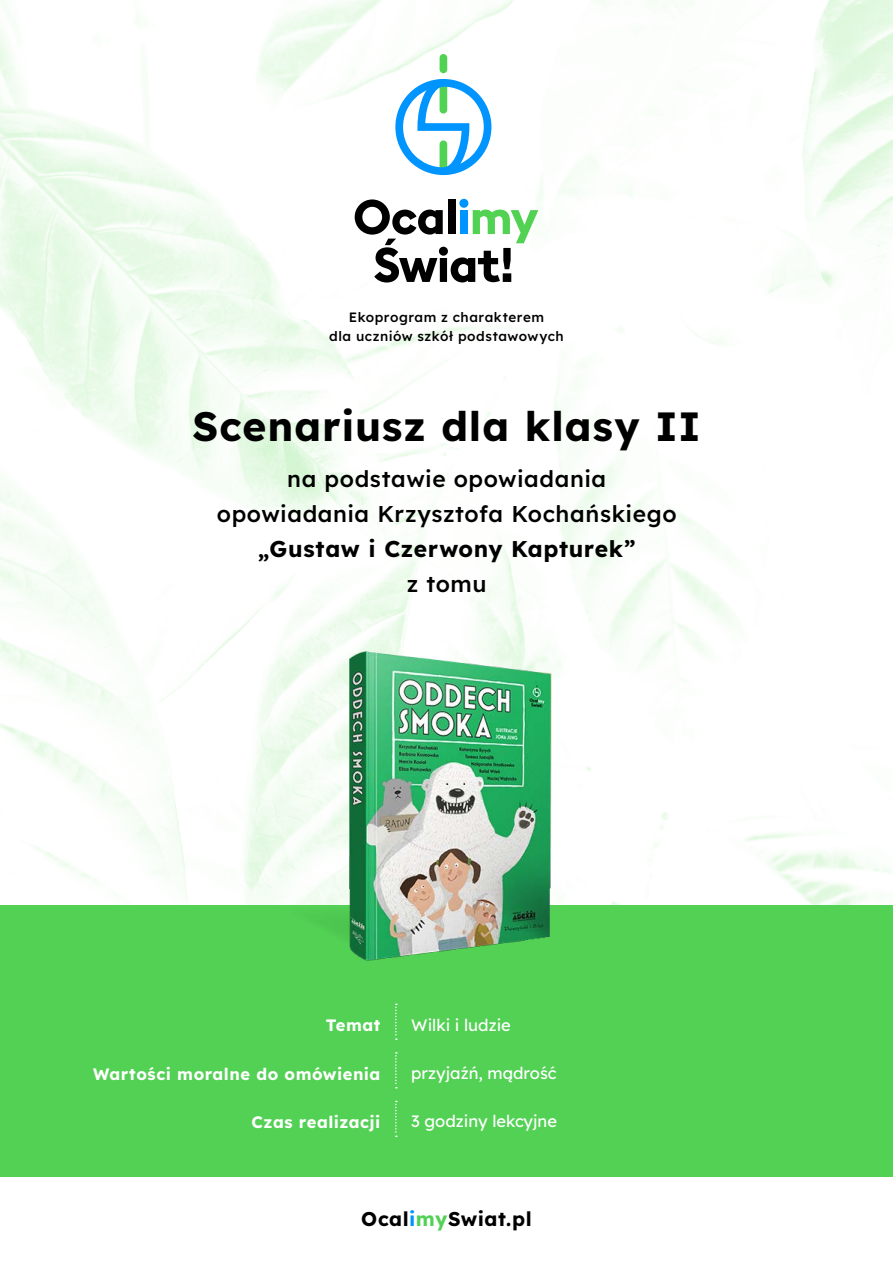
<style>
.page{position:relative;width:893px;height:1263px;background:#fff}
.page>*{position:absolute;margin:0;border:0;box-sizing:border-box;transform-origin:0 0}
.t1{font:700 40.8px "Lexend";letter-spacing:.025em;color:#000}
.t2{font:500 22.8px/34.8px "Lexend";letter-spacing:.025em;color:#000;text-align:center}
.t3{font:700 22.8px "Lexend";letter-spacing:.025em;color:#000}
.t4{font:700 19.8px "Lexend";letter-spacing:.025em;color:#000}
.t5{font:700 16.5px "Lexend";letter-spacing:.03em;color:#fff}
.t6{font:16.5px "Lexend";color:#fff}
.t7{font:500 13.5px/19px "Lexend";letter-spacing:.04em;color:#000;text-align:center}
.s1{color:#0094ff}
.s2{color:#52d154}
</style>
<div class="page">
<img style="left:0;top:0;width:893px;height:905px">
<div style="left:0;top:905px;width:893px;height:272px;background:#52d154"></div>
<svg style="left:355px;top:199px;width:183px;height:83px"></svg>
<div style="left:440px;top:54px;width:7px;height:19px;background:#51d253;border-radius:4px"></div>
<svg style="left:395px;top:79px;width:96px;height:96px"></svg>
<svg style="left:330px;top:920px;width:19px;height:14px"></svg>
<img style="left:349px;top:651px;width:204px;height:309px">
<svg style="left:395px;top:1052px;width:2px;height:36px"></svg>
<svg style="left:395px;top:1003px;width:2px;height:37px"></svg>
<svg style="left:395px;top:1101px;width:2px;height:36px"></svg>
<p class="t7" style="left:329px;top:306px;width:236px">Ekoprogram z charakterem<br>dla uczniów szkół podstawowych</p>
<h1 class="t1" style="left:193px;top:397px;width:510px">Scenariusz dla klasy II</h1>
<p class="t2" style="left:217px;top:460px;width:461px">na podstawie opowiadania opowiadania Krzysztofa Kochańskiego</p>
<p class="t3" style="left:258px;top:532px;width:379px">„Gustaw i Czerwony Kapturek”</p>
<p class="t2" style="left:407px;top:565px;width:81px">z tomu</p>
<p class="t5" style="left:326px;top:1013px;width:56px">Temat</p>
<p class="t6" style="left:411px;top:1013px;width:101px">Wilki i ludzie</p>
<p class="t5" style="left:93px;top:1062px;width:289px">Wartości moralne do omówienia</p>
<p class="t6" style="left:411px;top:1061px;width:147px">przyjaźń, mądrość</p>
<p class="t5" style="left:252px;top:1110px;width:130px">Czas realizacji</p>
<p class="t6" style="left:411px;top:1109px;width:147px">3 godziny lekcyjne</p>
<p class="t4" style="left:361px;top:1204px;width:172px">Ocal<span class="s1">i</span><span class="s2">my</span>Swiat.pl</p>
</div>
